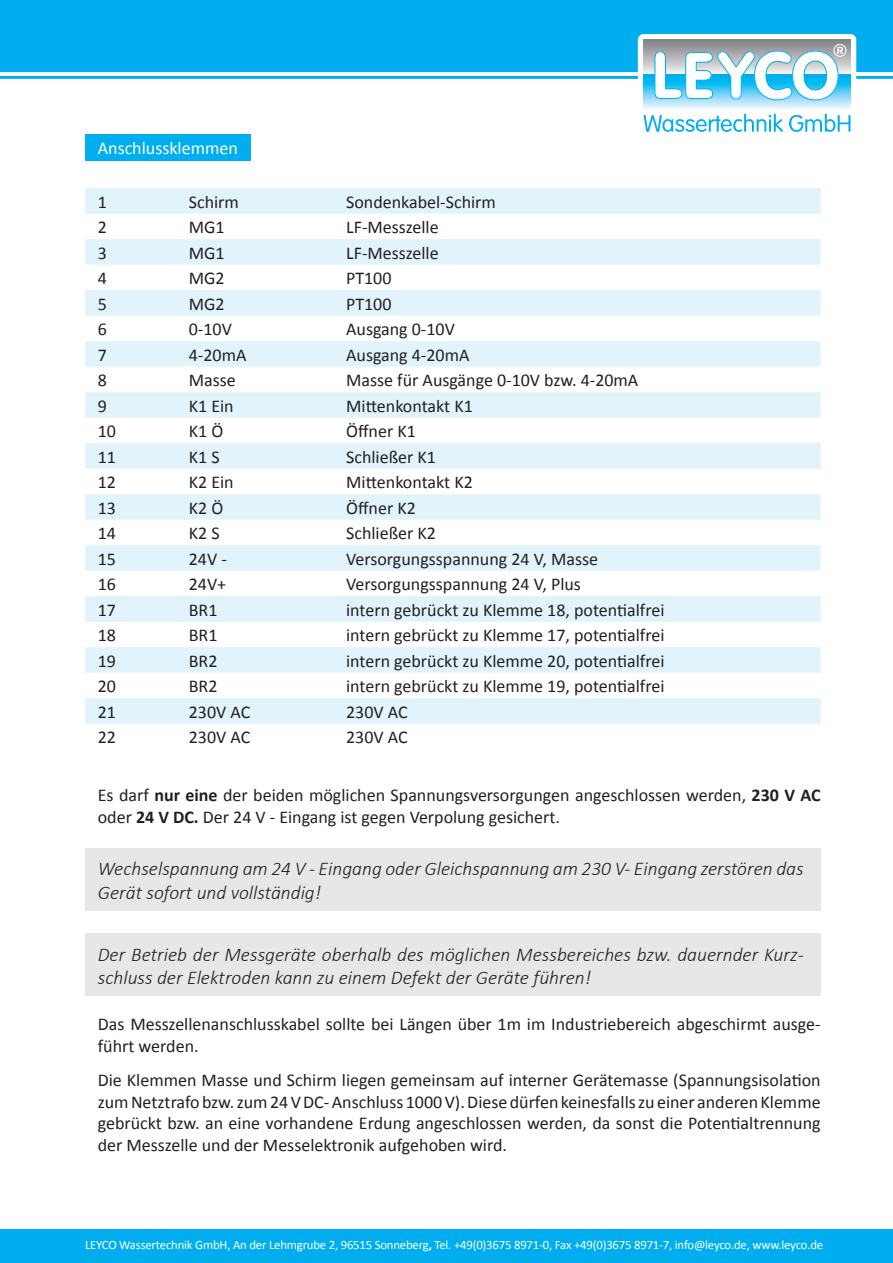
<style>
.page{position:relative;width:893px;height:1263px;background:#fff}
.page>*{position:absolute;margin:0;border:0;box-sizing:border-box;transform-origin:0 0}
.t1{font:italic 300 19.5px/23.4px "Calibri";color:#231f20}
.t2{font:18px/21.6px "Calibri";color:#231f20}
.t3{font:18px "Calibri";color:#fff}
.t4{font:700 13.5px "Calibri";color:#fff}
.t5{font:12.75px "Calibri";letter-spacing:-.015em;color:#fff}
.s1{font-weight:700}
</style>
<div class="page">
<div style="left:0;top:0;width:893px;height:72px;background:#00aeef"></div>
<hr style="left:0;top:76px;width:893px;height:3px;background:#00aeef">
<svg style="left:638px;top:34px;width:218px;height:98px"></svg>
<svg style="left:85px;top:188px;width:736px;height:536px;fill:#e6f6fc"></svg>
<div style="left:0;top:1229px;width:893px;height:34px;background:#00aeef"></div>
<div style="left:85px;top:134px;width:166px;height:27px;background:#00aeef"></div>
<div style="left:85px;top:848px;width:736px;height:63px;background:#e6e7e9"></div>
<div style="left:85px;top:933px;width:736px;height:63px;background:#e6e7e9"></div>
<p class="t3" style="left:98px;top:137px;width:142px">Anschlussklemmen</p>
<p class="t2" style="left:98px;top:191px;width:11px">1</p>
<p class="t2" style="left:189px;top:191px;width:52px">Schirm</p>
<p class="t2" style="left:346px;top:191px;width:151px">Sondenkabel-Schirm</p>
<p class="t2" style="left:98px;top:216px;width:11px">2</p>
<p class="t2" style="left:189px;top:216px;width:37px">MG1</p>
<p class="t2" style="left:346px;top:216px;width:94px">LF-Messzelle</p>
<p class="t2" style="left:98px;top:242px;width:11px">3</p>
<p class="t2" style="left:189px;top:242px;width:37px">MG1</p>
<p class="t2" style="left:346px;top:242px;width:94px">LF-Messzelle</p>
<p class="t2" style="left:98px;top:267px;width:11px">4</p>
<p class="t2" style="left:189px;top:267px;width:37px">MG2</p>
<p class="t2" style="left:346px;top:267px;width:47px">PT100</p>
<p class="t2" style="left:98px;top:293px;width:11px">5</p>
<p class="t2" style="left:189px;top:293px;width:37px">MG2</p>
<p class="t2" style="left:346px;top:293px;width:47px">PT100</p>
<p class="t2" style="left:98px;top:318px;width:11px">6</p>
<p class="t2" style="left:189px;top:318px;width:45px">0-10V</p>
<p class="t2" style="left:346px;top:318px;width:110px">Ausgang 0-10V</p>
<p class="t2" style="left:98px;top:344px;width:11px">7</p>
<p class="t2" style="left:189px;top:344px;width:59px">4-20mA</p>
<p class="t2" style="left:346px;top:344px;width:125px">Ausgang 4-20mA</p>
<p class="t2" style="left:98px;top:369px;width:11px">8</p>
<p class="t2" style="left:189px;top:369px;width:49px">Masse</p>
<p class="t2" style="left:346px;top:369px;width:294px">Masse für Ausgänge 0-10V bzw. 4-20mA</p>
<p class="t2" style="left:98px;top:395px;width:11px">9</p>
<p class="t2" style="left:189px;top:395px;width:46px">K1 Ein</p>
<p class="t2" style="left:346px;top:395px;width:128px">Mittenkontakt K1</p>
<p class="t2" style="left:98px;top:420px;width:20px">10</p>
<p class="t2" style="left:189px;top:420px;width:36px">K1 Ö</p>
<p class="t2" style="left:346px;top:420px;width:71px">Öffner K1</p>
<p class="t2" style="left:98px;top:446px;width:20px">11</p>
<p class="t2" style="left:189px;top:446px;width:32px">K1 S</p>
<p class="t2" style="left:346px;top:446px;width:91px">Schließer K1</p>
<p class="t2" style="left:98px;top:471px;width:20px">12</p>
<p class="t2" style="left:189px;top:471px;width:46px">K2 Ein</p>
<p class="t2" style="left:346px;top:471px;width:128px">Mittenkontakt K2</p>
<p class="t2" style="left:98px;top:497px;width:20px">13</p>
<p class="t2" style="left:189px;top:497px;width:36px">K2 Ö</p>
<p class="t2" style="left:346px;top:497px;width:71px">Öffner K2</p>
<p class="t2" style="left:98px;top:522px;width:20px">14</p>
<p class="t2" style="left:189px;top:522px;width:32px">K2 S</p>
<p class="t2" style="left:346px;top:522px;width:91px">Schließer K2</p>
<p class="t2" style="left:98px;top:548px;width:20px">15</p>
<p class="t2" style="left:189px;top:548px;width:40px">24V -</p>
<p class="t2" style="left:346px;top:548px;width:253px">Versorgungsspannung 24 V, Masse</p>
<p class="t2" style="left:98px;top:573px;width:20px">16</p>
<p class="t2" style="left:189px;top:573px;width:39px">24V+</p>
<p class="t2" style="left:346px;top:573px;width:236px">Versorgungsspannung 24 V, Plus</p>
<p class="t2" style="left:98px;top:599px;width:20px">17</p>
<p class="t2" style="left:189px;top:599px;width:30px">BR1</p>
<p class="t2" style="left:346px;top:599px;width:320px">intern gebrückt zu Klemme 18, potentialfrei</p>
<p class="t2" style="left:98px;top:624px;width:20px">18</p>
<p class="t2" style="left:189px;top:624px;width:30px">BR1</p>
<p class="t2" style="left:346px;top:624px;width:320px">intern gebrückt zu Klemme 17, potentialfrei</p>
<p class="t2" style="left:98px;top:650px;width:20px">19</p>
<p class="t2" style="left:189px;top:650px;width:30px">BR2</p>
<p class="t2" style="left:346px;top:650px;width:320px">intern gebrückt zu Klemme 20, potentialfrei</p>
<p class="t2" style="left:98px;top:675px;width:20px">20</p>
<p class="t2" style="left:189px;top:675px;width:30px">BR2</p>
<p class="t2" style="left:346px;top:675px;width:320px">intern gebrückt zu Klemme 19, potentialfrei</p>
<p class="t2" style="left:98px;top:701px;width:20px">21</p>
<p class="t2" style="left:189px;top:701px;width:63px">230V AC</p>
<p class="t2" style="left:346px;top:701px;width:63px">230V AC</p>
<p class="t2" style="left:98px;top:726px;width:20px">22</p>
<p class="t2" style="left:189px;top:726px;width:63px">230V AC</p>
<p class="t2" style="left:346px;top:726px;width:63px">230V AC</p>
<p class="t2" style="left:98px;top:784px;width:724px">Es darf <span class="s1">nur eine</span> der beiden möglichen Spannungsversorgungen angeschlossen werden, <span class="s1">230 V AC </span>oder <span class="s1">24 V DC.</span> Der 24 V - Eingang ist gegen Verpolung gesichert.</p>
<p class="t1" style="left:98px;top:857px;width:707px">Wechselspannung am 24 V - Eingang oder Gleichspannung am 230 V- Eingang zerstören das<br>Gerät sofort und vollständig!</p>
<p class="t1" style="left:98px;top:942px;width:707px">Der Betrieb der Messgeräte oberhalb des möglichen Messbereiches bzw. dauernder Kurz&shy;schluss der Elektroden kann zu einem Defekt der Geräte führen!</p>
<p class="t2" style="left:98px;top:1013px;width:724px">Das Messzellenanschlusskabel sollte bei Längen über 1m im Industriebereich abgeschirmt ausge&shy;führt werden.</p>
<p class="t2" style="left:98px;top:1069px;width:724px;text-align:justify">Die Klemmen Masse und Schirm liegen gemeinsam auf interner Gerätemasse (Spannungsisolation zum Netztrafo bzw. zum 24 V DC- Anschluss 1000 V). Diese dürfen keinesfalls zu einer anderen Klemme gebrückt bzw. an eine vorhandene Erdung angeschlossen werden, da sonst die Potentialtrennung der Messzelle und der Messelektronik aufgehoben wird.</p>
<p class="t5" style="left:85px;top:1237px;width:740px">LEYCO Wassertechnik GmbH, An der Lehmgrube 2, 96515 Sonneberg<span class="s1">,</span> Tel. +49(0)3675 8971-0, Fax +49(0)3675 8971-7, info@leyco.de, www.leyco.de</p>
<p class="t4" style="left:418px;top:1238px;width:73px">Seite 5 von 5</p>
</div>
